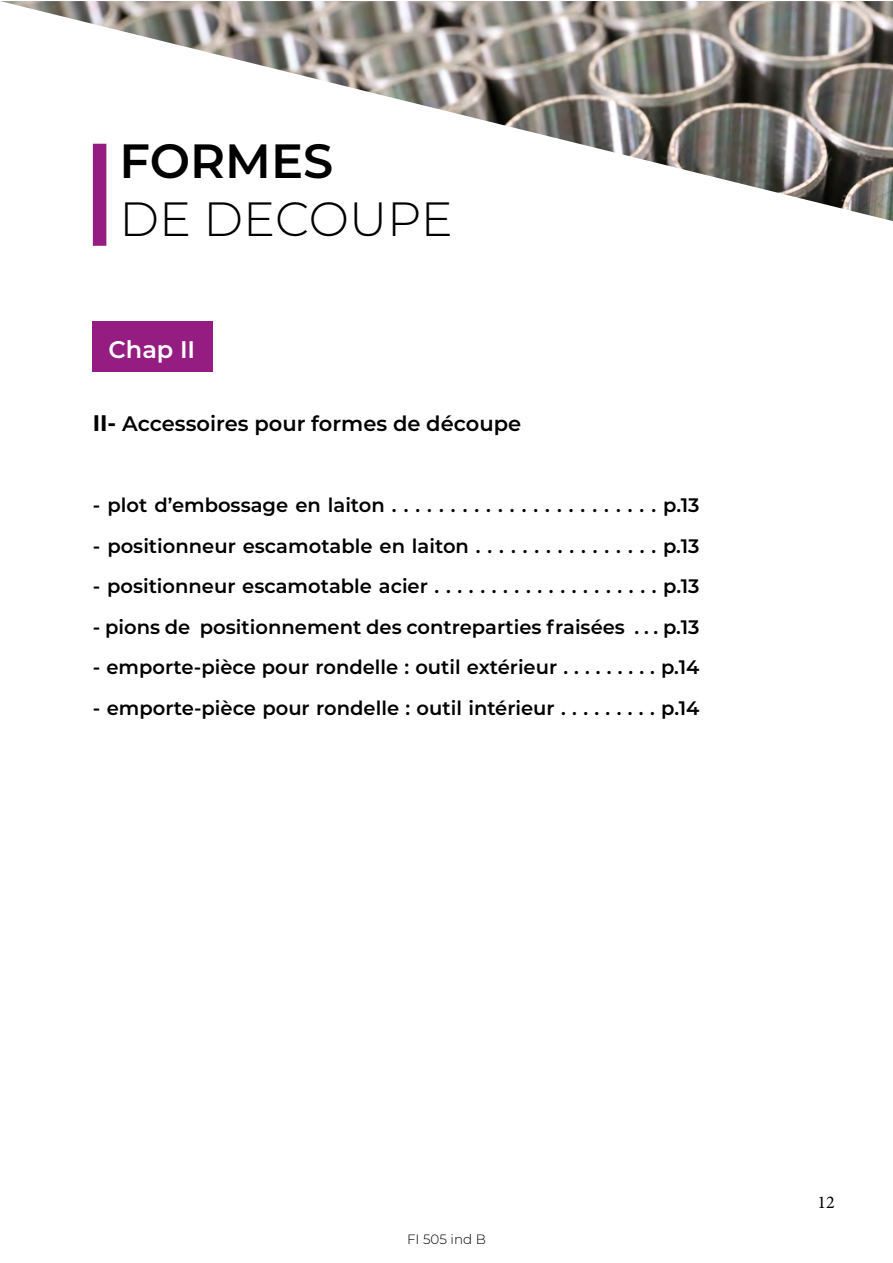
<style>
.page{position:relative;width:893px;height:1263px;background:#fff}
.page>*{position:absolute;margin:0;border:0;box-sizing:border-box;transform-origin:0 0}
.t1{font:300 48px "Montserrat";color:#000}
.t2{font:600 48px "Montserrat";color:#000}
.t3{font:600 24px "Montserrat";color:#fff}
.t4{font:600 21px "Montserrat";color:#000}
.t5{font:600 19.5px "Montserrat";color:#000}
.t6{font:18px "Minion Pro";color:#000}
.t7{font:300 13.5px "Montserrat";color:#000}
.s1{font-weight:700;font-size:22.5px}
</style>
<div class="page">
<img style="left:0;top:1px;width:893px;height:220px">
<div style="left:93px;top:144px;width:13px;height:102px;background:#951c81"></div>
<div style="left:93px;top:321px;width:120px;height:51px;background:#951c81"></div>
<h1 class="t2" style="left:120px;top:127px;width:215px">FORMES</h1>
<h1 class="t1" style="left:120px;top:186px;width:335px">DE DECOUPE</h1>
<p class="t3" style="left:108px;top:332px;width:88px">Chap II</p>
<p class="t4" style="left:93px;top:409px;width:430px"><span class="s1">II-</span> Accessoires pour formes de découpe</p>
<p class="t5" style="left:93px;top:491px;width:608px">- plot d’embossage en laiton . . . . . . . . . . . . . . . . . . . . . . . p.13</p>
<p class="t5" style="left:93px;top:532px;width:608px">- positionneur escamotable en laiton . . . . . . . . . . . . . . . . p.13</p>
<p class="t5" style="left:93px;top:572px;width:608px">- positionneur escamotable acier . . . . . . . . . . . . . . . . . . . . p.13</p>
<p class="t5" style="left:93px;top:613px;width:608px">- pions de positionnement des contreparties fraisées . . . p.13</p>
<p class="t5" style="left:93px;top:653px;width:608px">- emporte-pièce pour rondelle : outil extérieur . . . . . . . . . p.14</p>
<p class="t5" style="left:93px;top:694px;width:608px">- emporte-pièce pour rondelle : outil intérieur . . . . . . . . . p.14</p>
<p class="t7" style="left:407px;top:1230px;width:80px">FI 505 ind B</p>
<p class="t6" style="left:817px;top:1190px;width:19px">12</p>
</div>
